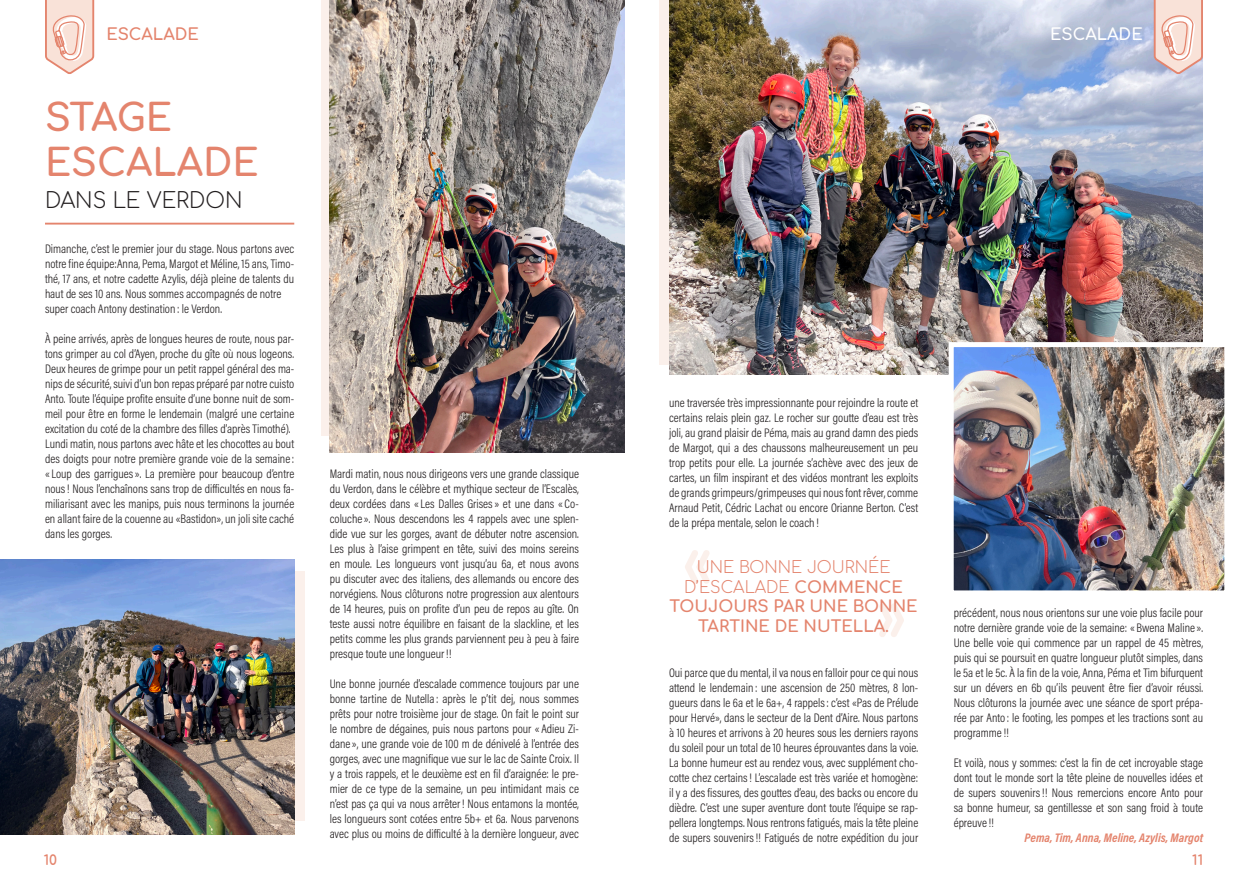
<style>
.page{position:relative;width:1248px;height:886px;background:#fff}
.page>*{position:absolute;margin:0;border:0;box-sizing:border-box;transform-origin:0 0}
.t1{font:700 37.5px/45px "Comfortaa";color:#e4846d}
.t2{font:300 21.25px "Comfortaa";color:#231f20}
.t3{font:700 16.25px/19.5px "Comfortaa";color:#e4846d;text-align:center}
.t4{font:700 16.25px "Comfortaa";color:#fff}
.t5{font:700 13.75px "Comfortaa";color:#e4846d}
.t6{font:300 12.5px/15px "Acumin Pro Cond";color:#231f20;text-align:justify}
.t7{font:italic 700 12.5px "Acumin Pro Cond";color:#e4846d}
.s1{font-weight:300}
</style>
<div class="page">
<svg style="left:685px;top:550px;width:24px;height:34px"></svg>
<svg style="left:879px;top:603px;width:24px;height:34px"></svg>
<div style="left:659px;top:0;width:405px;height:364px;background:#fbf0eb"></div>
<div style="left:321px;top:0;width:297px;height:435px;background:#fbf0eb"></div>
<div style="left:7px;top:572px;width:298px;height:249px;background:#fbf0eb"></div>
<hr style="left:45px;top:223px;width:249px;height:2px;background:#e4846d">
<img style="left:330px;top:0;width:294px;height:452px">
<img style="left:0;top:559px;width:294px;height:276px">
<img style="left:669px;top:0;width:533px;height:374px">
<img style="left:946px;top:340px;width:279px;height:251px">
<svg style="left:45px;top:0;width:50px;height:74px"></svg>
<svg style="left:1152px;top:0;width:51px;height:76px;background:#ecd0ca"></svg>
<h3 class="t3" style="left:106px;top:23px;width:94px">ESCALADE</h3>
<p class="t4" style="left:1050px;top:20px;width:94px">ESCALADE</p>
<p class="t1" style="left:45px;top:90px;width:215px">STAGE<br>ESCALADE</p>
<p class="t2" style="left:45px;top:181px;width:199px">DANS LE VERDON</p>
<p class="t6" style="left:45px;top:241px;width:251px">Dimanche, c’est le premier jour du stage. Nous partons avec notre fine équipe:Anna, Pema, Margot et Méline, 15 ans, Timo&shy;thé, 17 ans, et notre cadette Azylis, déjà pleine de talents du haut de ses 10 ans. Nous sommes accompagnés de notre</p>
<p class="t6" style="left:45px;top:301px;width:178px">super coach Antony destination : le Verdon.</p>
<p class="t6" style="left:45px;top:331px;width:251px">À peine arrivés, après de longues heures de route, nous par&shy;tons grimper au col d’Ayen, proche du gîte où nous logeons.<br>Deux heures de grimpe pour un petit rappel général des ma&shy;nips de sécurité, suivi d’un bon repas préparé par notre cuisto Anto. Toute l’équipe profite ensuite d’une bonne nuit de som&shy;meil pour être en forme le lendemain (malgré une certaine excitation du coté de la chambre des filles d’après Timothé).</p>
<p class="t6" style="left:45px;top:436px;width:251px">Lundi matin, nous partons avec hâte et les chocottes au bout des doigts pour notre première grande voie de la semaine: «Loup des garrigues». La première pour beaucoup d’entre nous! Nous l’enchaînons sans trop de difficultés en nous fa&shy;miliarisant avec les manips, puis nous terminons la journée en allant faire de la couenne au «Bastidon», un joli site caché dans les gorges.</p>
<p class="t6" style="left:330px;top:466px;width:251px">Mardi matin, nous nous dirigeons vers une grande classique du Verdon, dans le célèbre et mythique secteur de l’Escalès, deux cordées dans «Les Dalles Grises» et une dans « Co&shy;coluche». Nous descendons les 4 rappels avec une splen&shy;dide vue sur les gorges, avant de débuter notre ascension.<br>Les plus à l’aise grimpent en tête, suivi des moins sereins en moule. Les longueurs vont jusqu’au 6a, et nous avons pu discuter avec des italiens, des allemands ou encore des norvégiens. Nous clôturons notre progression aux alentours de 14 heures, puis on profite d’un peu de repos au gîte. On teste aussi notre équilibre en faisant de la slackline, et les petits comme les plus grands parviennent peu à peu à faire presque toute une longueur!!</p>
<p class="t6" style="left:330px;top:676px;width:251px">Une bonne journée d’escalade commence toujours par une bonne tartine de Nutella : après le p’tit dej, nous sommes prêts pour notre troisième jour de stage. On fait le point sur le nombre de dégaines, puis nous partons pour « Adieu Zi&shy;dane», une grande voie de 100 m de dénivelé à l’entrée des gorges, avec une magnifique vue sur le lac de Sainte Croix. Il y a trois rappels, et le deuxième est en fil d’araignée: le pre&shy;mier de ce type de la semaine, un peu intimidant mais ce n’est pas ça qui va nous arrêter! Nous entamons la montée, les longueurs sont cotées entre 5b+ et 6a. Nous parvenons avec plus ou moins de difficulté à la dernière longueur, avec</p>
<p class="t6" style="left:669px;top:395px;width:251px">une traversée très impressionnante pour rejoindre la route et certains relais plein gaz. Le rocher sur goutte d’eau est très joli, au grand plaisir de Péma, mais au grand damn des pieds de Margot, qui a des chaussons malheureusement un peu trop petits pour elle. La journée s’achève avec des jeux de cartes, un film inspirant et des vidéos montrant les exploits de grands grimpeurs/grimpeuses qui nous font rêver, comme Arnaud Petit, Cédric Lachat ou encore Orianne Berton. C’est de la prépa mentale, selon le coach !</p>
<p class="t3" style="left:669px;top:555px;width:249px"><span class="s1">UNE BONNE JOURNÉE<br>D’ESCALADE</span> COMMENCE<br>TOUJOURS PAR UNE BONNE<br>TARTINE DE NUTELLA.</p>
<p class="t6" style="left:669px;top:665px;width:251px">Oui parce que du mental, il va nous en falloir pour ce qui nous attend le lendemain : une ascension de 250 mètres, 8 lon&shy;gueurs dans le 6a et le 6a+, 4 rappels: c’est «Pas de Prélude pour Hervé», dans le secteur de la Dent d’Aire. Nous partons à 10 heures et arrivons à 20 heures sous les derniers rayons du soleil pour un total de 10 heures éprouvantes dans la voie.<br>La bonne humeur est au rendez vous, avec supplément cho&shy;cotte chez certains! L’escalade est très variée et homogène: il y a des fissures, des gouttes d’eau, des backs ou encore du dièdre. C’est une super aventure dont toute l’équipe se rap&shy;pellera longtemps. Nous rentrons fatigués, mais la tête pleine de supers souvenirs!! Fatigués de notre expédition du jour</p>
<p class="t6" style="left:953px;top:605px;width:251px">précédent, nous nous orientons sur une voie plus facile pour notre dernière grande voie de la semaine: « Bwena Maline».<br>Une belle voie qui commence par un rappel de 45 mètres, puis qui se poursuit en quatre longueur plutôt simples, dans le 5a et le 5c. À la fin de la voie, Anna, Péma et Tim bifurquent sur un dévers en 6b qu’ils peuvent être fier d’avoir réussi.<br>Nous clôturons la journée avec une séance de sport prépa&shy;rée par Anto : le footing, les pompes et les tractions sont au programme!!</p>
<p class="t6" style="left:953px;top:755px;width:251px">Et voilà, nous y sommes: c’est la fin de cet incroyable stage dont tout le monde sort la tête pleine de nouvelles idées et de supers souvenirs!! Nous remercions encore Anto pour sa bonne humeur, sa gentillesse et son sang froid à toute épreuve!!</p>
<p class="t7" style="left:1024px;top:830px;width:180px">Pema, Tim, Anna, Meline, Azylis, Margot</p>
<p class="t5" style="left:44px;top:847px;width:15px">10</p>
<p class="t5" style="left:1192px;top:847px;width:12px">11</p>
</div>
